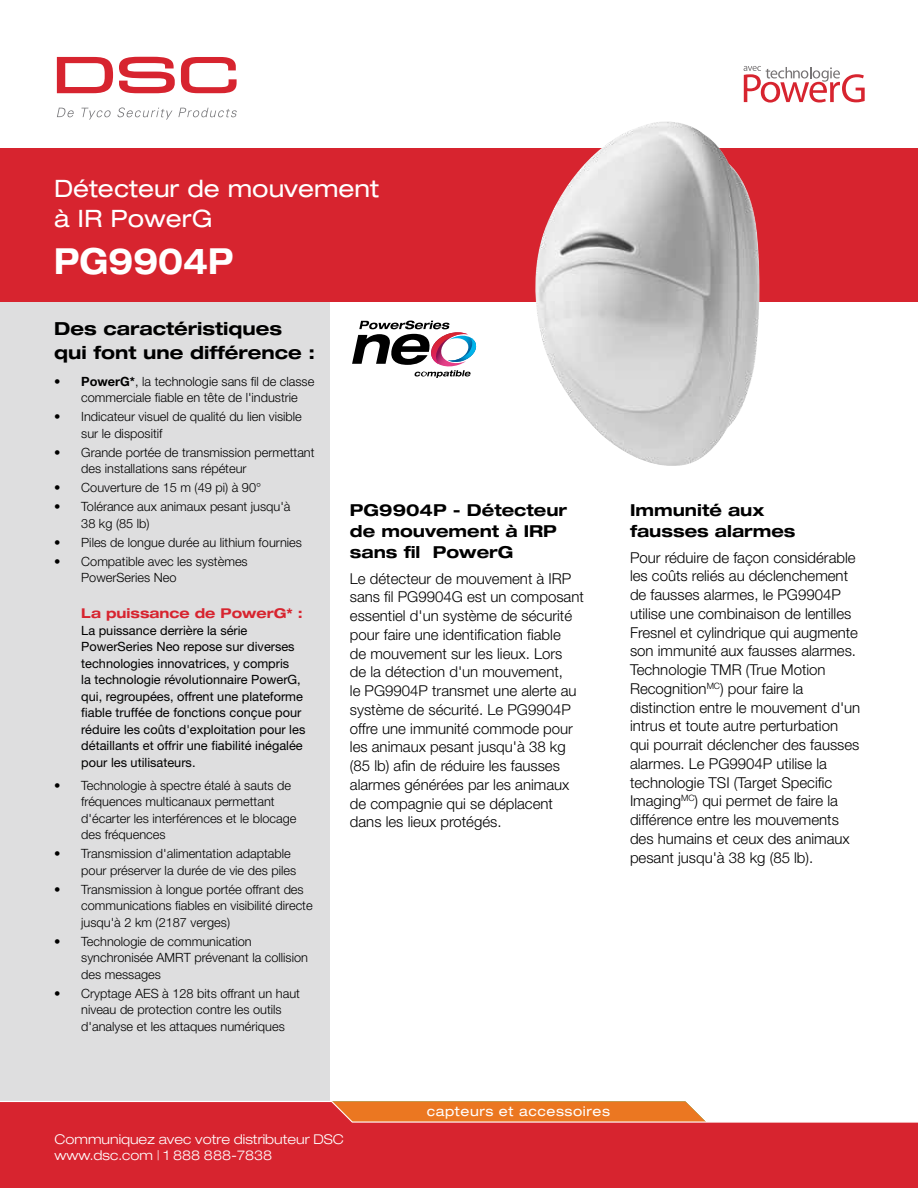
<style>
.page{position:relative;width:918px;height:1188px;background:#fff}
.page>*{position:absolute;margin:0;border:0;box-sizing:border-box;transform-origin:0 0}
.t1{font:700 expanded 36px "Helvetica Neue LT Std";color:#fff;scale:.85 1}
.t2{font:expanded 24px/30px "Helvetica Neue LT Std";color:#fff}
.t3{font:700 expanded 18px/24px "Helvetica Neue LT Std";color:#000}
.t4{font:700 expanded 16.5px/21px "Helvetica Neue LT Std";color:#000}
.t5{font:300 15px/18.8px "Helvetica Neue LT Pro";color:#000}
.t6{font:300 expanded 13.5px/16.5px "Helvetica Neue LT Std";color:#fff}
.t7{font:expanded 13.5px "Helvetica Neue LT Std";letter-spacing:.04em;color:#fff}
.t8{font:700 expanded 13.5px "Helvetica Neue LT Std";color:#d7242f}
.t9{font:500 expanded 13.5px "Helvetica Neue LT Std";letter-spacing:.04em;color:#fff}
.t10{font:300 12.75px/16.5px "Helvetica Neue LT Std";color:#000}
.t11{font:12.75px/16.5px "Helvetica Neue LT Std";color:#000}
.s1{font-weight:700}
</style>
<div class="page">
<div style="left:0;top:162px;width:329px;height:1026px;background:#dededf"></div>
<div style="left:0;top:148px;width:918px;height:154px;background:#d7242f"></div>
<svg style="left:0;top:1100px;width:918px;height:88px;background:#db3d3e"></svg>
<svg style="left:57px;top:57px;width:56px;height:36px"></svg>
<svg style="left:119px;top:57px;width:56px;height:36px"></svg>
<svg style="left:181px;top:57px;width:56px;height:36px"></svg>
<svg style="left:57px;top:108px;width:17px;height:9px"></svg>
<svg style="left:81px;top:108px;width:30px;height:12px"></svg>
<svg style="left:117px;top:107px;width:55px;height:13px"></svg>
<svg style="left:178px;top:108px;width:59px;height:9px"></svg>
<img style="left:535px;top:122px;width:225px;height:344px">
<svg style="left:352px;top:321px;width:125px;height:57px"></svg>
<svg style="left:744px;top:66px;width:121px;height:37px"></svg>
<h2 class="t2" style="left:54px;top:173px;width:326px">Détecteur de mouvement à IR PowerG</h2>
<h1 class="t1" style="left:54px;top:239px;width:213px">PG9904P</h1>
<p class="t3" style="left:54px;top:316px;width:262px">Des caractéristiques qui font une différence :</p>
<p class="t10" style="left:81px;top:373px;width:235px;text-indent:-27px"><span class="s1">• PowerG*</span>, la technologie sans fil de classe commerciale fiable en tête de l'industrie</p>
<p class="t10" style="left:81px;top:408px;width:222px;text-indent:-27px">• Indicateur visuel de qualité du lien visible sur le dispositif</p>
<p class="t10" style="left:81px;top:444px;width:235px;text-indent:-27px">• Grande portée de transmission permettant des installations sans répéteur</p>
<p class="t10" style="left:54px;top:479px;width:208px">• Couverture de 15 m (49 pi) à 90°</p>
<p class="t10" style="left:81px;top:498px;width:211px;text-indent:-27px">• Tolérance aux animaux pesant jusqu'à<br>38 kg (85 lb)</p>
<p class="t10" style="left:54px;top:534px;width:249px">• Piles de longue durée au lithium fournies</p>
<p class="t10" style="left:81px;top:553px;width:168px;text-indent:-27px">• Compatible avec les systèmes<br>PowerSeries Neo</p>
<p class="t8" style="left:81px;top:605px;width:223px">La puissance de PowerG* :</p>
<p class="t11" style="left:81px;top:622px;width:226px">La puissance derrière la série PowerSeries Neo repose sur diverses technologies innovatrices, y compris<br>la technologie révolutionnaire PowerG, qui, regroupées, offrent une plateforme fiable truffée de fonctions conçue pour réduire les coûts d'exploitation pour les détaillants et offrir une fiabilité inégalée pour les utilisateurs.</p>
<p class="t10" style="left:81px;top:777px;width:217px;text-indent:-27px">• Technologie à spectre étalé à sauts de fréquences multicanaux permettant d'écarter les interférences et le blocage des fréquences</p>
<p class="t10" style="left:81px;top:845px;width:216px;text-indent:-27px">• Transmission d'alimentation adaptable pour préserver la durée de vie des piles</p>
<p class="t10" style="left:81px;top:881px;width:233px;text-indent:-27px">• Transmission à longue portée offrant des communications fiables en visibilité directe jusqu'à 2 km (2187 verges)</p>
<p class="t10" style="left:81px;top:933px;width:228px;text-indent:-27px">• Technologie de communication synchronisée AMRT prévenant la collision des messages</p>
<p class="t10" style="left:81px;top:984px;width:220px;text-indent:-27px">• Cryptage AES à 128 bits offrant un haut niveau de protection contre les outils d'analyse et les attaques numériques</p>
<p class="t4" style="left:350px;top:499px;width:219px">PG9904P - Détecteur de mouvement à IRP sans fil PowerG</p>
<p class="t5" style="left:350px;top:569px;width:235px">Le détecteur de mouvement à IRP sans fil PG9904G est un composant essentiel d'un système de sécurité pour faire une identification fiable<br>de mouvement sur les lieux. Lors<br>de la détection d'un mouvement,<br>le PG9904P transmet une alerte au système de sécurité. Le PG9904P offre une immunité commode pour les animaux pesant jusqu'à 38 kg (85 lb) afin de réduire les fausses alarmes générées par les animaux de compagnie qui se déplacent dans les lieux protégés.</p>
<p class="t4" style="left:630px;top:499px;width:167px">Immunité aux fausses alarmes</p>
<p class="t5" style="left:630px;top:548px;width:232px">Pour réduire de façon considérable les coûts reliés au déclenchement de fausses alarmes, le PG9904P utilise une combinaison de lentilles Fresnel et cylindrique qui augmente son immunité aux fausses alarmes.<br>Technologie TMR (True Motion Recognition<sup>MC</sup>) pour faire la distinction entre le mouvement d'un intrus et toute autre perturbation qui pourrait déclencher des fausses alarmes. Le PG9904P utilise la technologie TSI (Target Specific Imaging<sup>MC</sup>) qui permet de faire la différence entre les mouvements des humains et ceux des animaux pesant jusqu'à 38 kg (85 lb).</p>
<p class="t6" style="left:55px;top:1130px;width:291px">Communiquez avec votre distributeur DSC www.dsc.com | 1 888 888-7838</p>
<p class="t9" style="left:452px;top:1102px;width:134px">communications</p>
<p class="t7" style="left:427px;top:1103px;width:185px">capteurs et accessoires</p>
</div>
